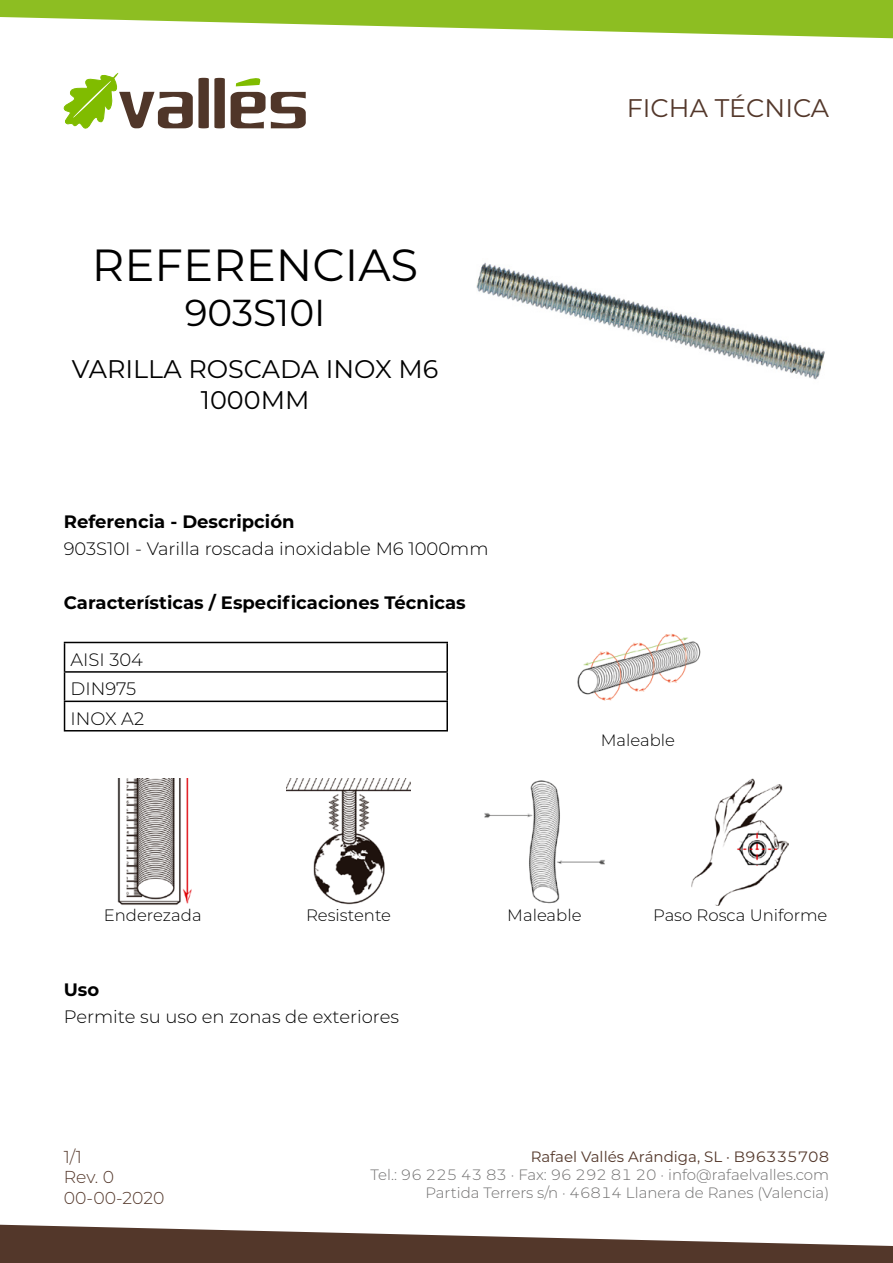
<style>
.page{position:relative;width:893px;height:1263px;background:#fff}
.page>*{position:absolute;margin:0;border:0;box-sizing:border-box;transform-origin:0 0}
.t1{font:45px "Montserrat";color:#000}
.t2{font:37.5px "Montserrat";color:#000}
.t3{font:25.5px/30.6px "Montserrat";color:#000;text-align:center}
.t4{font:25.5px "Montserrat";color:#53372a}
.t5{font:300 18px "Montserrat";color:#000}
.t6{font:700 18px "Montserrat";color:#000}
.t7{font:300 17.25px/20.7px "Montserrat";color:#53372a}
.t8{font:300 16.5px "Montserrat";color:#000}
.t9{font:300 15px/18px "Montserrat";color:#706f6f;text-align:right}
.t10{font:15px "Montserrat";color:#53372a}
</style>
<div class="page">
<svg style="left:64px;top:73px;width:161px;height:56px"></svg>
<svg style="left:231px;top:92px;width:75px;height:36px"></svg>
<svg style="left:236px;top:78px;width:25px;height:8px"></svg>
<svg style="left:0;top:0;width:893px;height:38px"></svg>
<svg style="left:0;top:1225px;width:893px;height:38px"></svg>
<img style="left:476px;top:262px;width:349px;height:118px">
<hr style="left:64px;top:642px;width:384px;height:1px;background:#000">
<hr style="left:446px;top:643px;width:2px;height:28px;background:#000">
<hr style="left:64px;top:671px;width:384px;height:2px;background:#000">
<hr style="left:446px;top:673px;width:2px;height:28px;background:#000">
<hr style="left:64px;top:701px;width:384px;height:1px;background:#000">
<svg style="left:64px;top:643px;width:1px;height:87px"></svg>
<hr style="left:446px;top:702px;width:2px;height:28px;background:#000">
<hr style="left:64px;top:730px;width:384px;height:1px;background:#000">
<img style="left:117px;top:779px;width:75px;height:126px">
<img style="left:286px;top:779px;width:125px;height:126px">
<img style="left:484px;top:780px;width:121px;height:124px">
<img style="left:577px;top:634px;width:124px;height:67px">
<img style="left:692px;top:779px;width:97px;height:126px">
<p class="t1" style="left:92px;top:234px;width:328px">REFERENCIAS</p>
<p class="t2" style="left:185px;top:287px;width:142px">903S10I</p>
<p class="t3" style="left:72px;top:353px;width:368px">VARILLA ROSCADA INOX M6<br>1000MM</p>
<p class="t6" style="left:64px;top:508px;width:232px">Referencia - Descripción</p>
<p class="t5" style="left:64px;top:536px;width:426px">903S10I - Varilla roscada inoxidable M6 1000mm</p>
<p class="t6" style="left:64px;top:589px;width:403px">Características / Especificaciones Técnicas</p>
<p class="t5" style="left:71px;top:647px;width:74px">AISI 304</p>
<p class="t5" style="left:71px;top:677px;width:67px">DIN975</p>
<p class="t5" style="left:71px;top:706px;width:75px">INOX A2</p>
<h3 class="t4" style="left:627px;top:90px;width:204px">FICHA TÉCNICA</h3>
<p class="t8" style="left:601px;top:729px;width:76px">Maleable</p>
<p class="t8" style="left:104px;top:904px;width:99px">Enderezada</p>
<p class="t8" style="left:306px;top:904px;width:87px">Resistente</p>
<p class="t8" style="left:507px;top:904px;width:76px">Maleable</p>
<p class="t6" style="left:64px;top:976px;width:37px">Uso</p>
<p class="t5" style="left:64px;top:1004px;width:337px">Permite su uso en zonas de exteriores</p>
<p class="t8" style="left:653px;top:904px;width:176px">Paso Rosca Uniforme</p>
<p class="t7" style="left:64px;top:1146px;width:102px">1/1<br>Rev. 0<br>00-00-2020</p>
<p class="t10" style="left:531px;top:1146px;width:300px">Rafael Vallés Arándiga, SL · B96335708</p>
<p class="t9" style="left:371px;top:1165px;width:460px">Tel.: 96 225 43 83 · Fax: 96 292 81 20 · info@rafaelvalles.com<br>Partida Terrers s/n · 46814 Llanera de Ranes (Valencia)</p>
</div>
